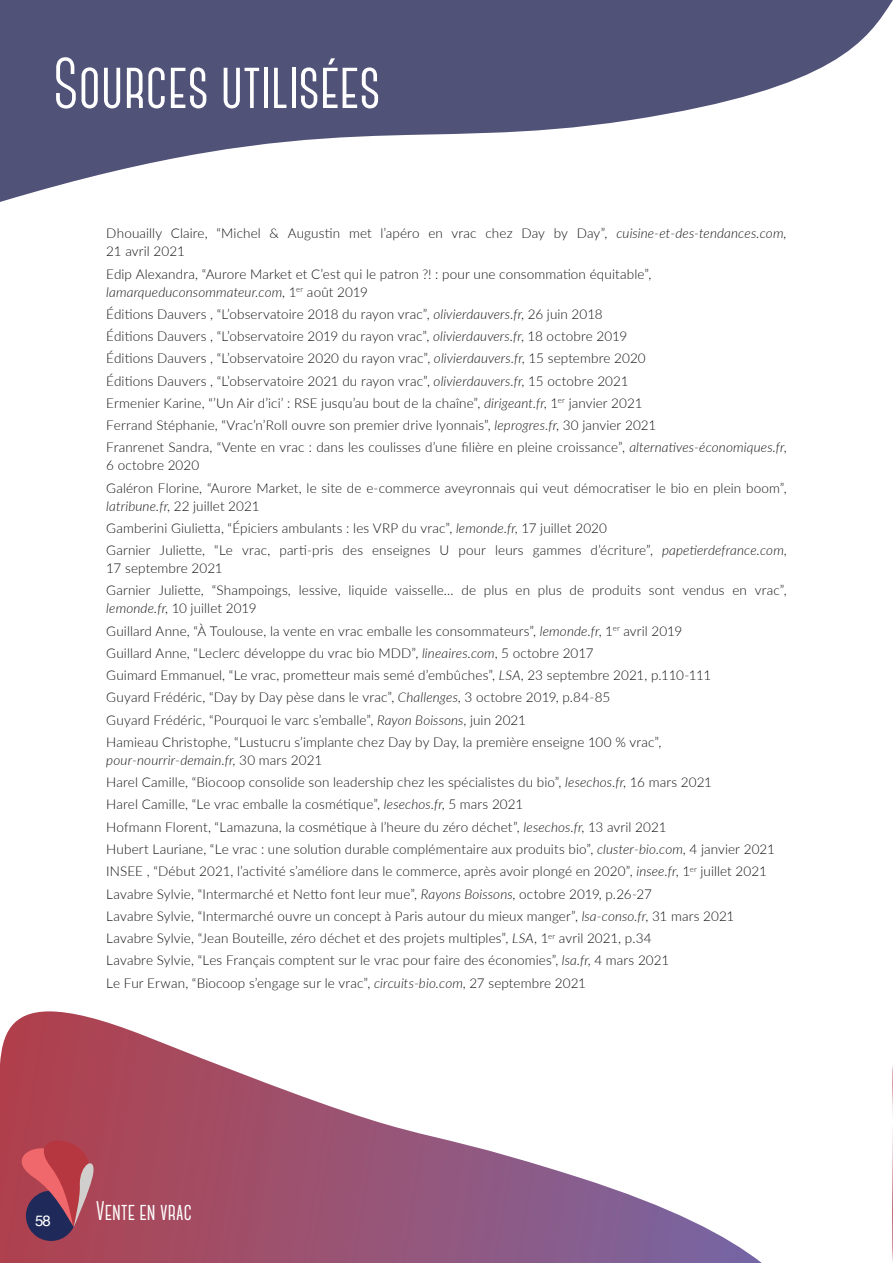
<style>
.page{position:relative;width:893px;height:1263px;background:#fff}
.page>*{position:absolute;margin:0;border:0;box-sizing:border-box;transform-origin:0 0}
.t1{font:700 72px "Canter";color:#fff}
.t2{font:700 27px "Canter";color:#fff}
.t3{font:15px "Helvetica";color:#fff}
.t4{font:300 13.5px/22.2px "Lato";letter-spacing:.01em;color:#151113}
.s1{font-style:italic}
</style>
<div class="page">
<svg style="left:0;top:0;width:893px;height:202px;fill:#515278"></svg>
<svg style="left:0;top:1011px;width:762px;height:252px"></svg>
<svg style="left:892px;top:1066px;width:1px;height:196px"></svg>
<div style="left:26px;top:1190px;width:50px;height:51px;background:#1f2a5a;border-radius:50%"></div>
<svg style="left:0;top:1136px;width:96px;height:91px;background:#a64857"></svg>
<h1 class="t1" style="left:53px;top:48px;width:329px">Sources utilisées</h1>
<p class="t4" style="left:106px;top:224px;width:682px;line-height:18px">Dhouailly Claire, “Michel &amp; Augustin met l’apéro en vrac chez Day by Day”, <span class="s1">cuisine-et-des-tendances.com,<br></span>21 avril 2021</p>
<p class="t4" style="left:106px;top:264px;width:546px;line-height:18px">Edip Alexandra, “Aurore Market et C’est qui le patron ?! : pour une consommation équitable”, <span class="s1">lamarqueduconsommateur.com</span>, 1<sup>er</sup> août 2019</p>
<p class="t4" style="left:106px;top:302px;width:682px">Éditions Dauvers , “L’observatoire 2018 du rayon vrac”, <span class="s1">olivierdauvers.fr</span>, 26 juin 2018<br>Éditions Dauvers , “L’observatoire 2019 du rayon vrac”, <span class="s1">olivierdauvers.fr</span>, 18 octobre 2019<br>Éditions Dauvers , “L’observatoire 2020 du rayon vrac”, <span class="s1">olivierdauvers.fr</span>, 15 septembre 2020<br>Éditions Dauvers , “L’observatoire 2021 du rayon vrac”, <span class="s1">olivierdauvers.fr</span>, 15 octobre 2021<br>Ermenier Karine, “’Un Air d’ici’ : RSE jusqu’au bout de la chaîne”, <span class="s1">dirigeant.fr</span>, 1<sup>er</sup> janvier 2021<br>Ferrand Stéphanie, “Vrac’n’Roll ouvre son premier drive lyonnais”, <span class="s1">leprogres.fr</span>, 30 janvier 2021<br>Franrenet Sandra, “Vente en vrac : dans les coulisses d’une filière en pleine croissance”, <span class="s1">alternatives-économiques.fr</span>,</p>
<p class="t4" style="left:106px;top:454px;width:682px">6 octobre 2020<br>Galéron Florine, “Aurore Market, le site de e-commerce aveyronnais qui veut démocratiser le bio en plein boom”,</p>
<p class="t4" style="left:106px;top:494px;width:682px"><span class="s1">latribune.fr</span>, 22 juillet 2021<br>Gamberini Giulietta, “Épiciers ambulants : les VRP du vrac”, <span class="s1">lemonde.fr</span>, 17 juillet 2020<br>Garnier Juliette, “Le vrac, parti-pris des enseignes U pour leurs gammes d’écriture”, <span class="s1">papetierdefrance.com</span>,</p>
<p class="t4" style="left:106px;top:557px;width:682px">17 septembre 2021<br>Garnier Juliette, “Shampoings, lessive, liquide vaisselle… de plus en plus de produits sont vendus en vrac”,</p>
<p class="t4" style="left:106px;top:597px;width:607px"><span class="s1">lemonde.fr</span>, 10 juillet 2019<br>Guillard Anne, “À Toulouse, la vente en vrac emballe les consommateurs”, <span class="s1">lemonde.fr</span>, 1<sup>er</sup> avril 2019<br>Guillard Anne, “Leclerc développe du vrac bio MDD”, <span class="s1">lineaires.com</span>, 5 octobre 2017<br>Guimard Emmanuel, “Le vrac, prometteur mais semé d’embûches”, <span class="s1">LSA</span>, 23 septembre 2021, p.110-111<br>Guyard Frédéric, “Day by Day pèse dans le vrac”, <span class="s1">Challenges</span>, 3 octobre 2019, p.84-85<br>Guyard Frédéric, “Pourquoi le varc s’emballe”, <span class="s1">Rayon Boissons</span>, juin 2021<br>Hamieau Christophe, “Lustucru s’implante chez Day by Day, la première enseigne 100 % vrac”,</p>
<p class="t4" style="left:106px;top:748px;width:670px"><span class="s1">pour-nourrir-demain.fr</span>, 30 mars 2021<br>Harel Camille, “Biocoop consolide son leadership chez les spécialistes du bio”, <span class="s1">lesechos.fr</span>, 16 mars 2021<br>Harel Camille, “Le vrac emballe la cosmétique”, <span class="s1">lesechos.fr</span>, 5 mars 2021<br>Hofmann Florent, “Lamazuna, la cosmétique à l’heure du zéro déchet”, <span class="s1">lesechos.fr</span>, 13 avril 2021<br>Hubert Lauriane, “Le vrac : une solution durable complémentaire aux produits bio”, <span class="s1">cluster-bio.com</span>, 4 janvier 2021<br>INSEE , “Début 2021, l’activité s’améliore dans le commerce, après avoir plongé en 2020”, <span class="s1">insee.fr</span>, 1<sup>er</sup> juillet 2021<br>Lavabre Sylvie, “Intermarché et Netto font leur mue”, <span class="s1">Rayons Boissons</span>, octobre 2019, p.26-27<br>Lavabre Sylvie, “Intermarché ouvre un concept à Paris autour du mieux manger”, <span class="s1">lsa-conso.fr</span>, 31 mars 2021<br>Lavabre Sylvie, “Jean Bouteille, zéro déchet et des projets multiples”, <span class="s1">LSA</span>, 1<sup>er</sup> avril 2021, p.34<br>Lavabre Sylvie, “Les Français comptent sur le vrac pour faire des économies”, <span class="s1">lsa.fr</span>, 4 mars 2021<br>Le Fur Erwan, “Biocoop s’engage sur le vrac”, <span class="s1">circuits-bio.com</span>, 27 septembre 2021</p>
<p class="t3" style="left:35px;top:1209px;width:17px">58</p>
<h2 class="t2" style="left:96px;top:1198px;width:98px">Vente en vrac</h2>
</div>
